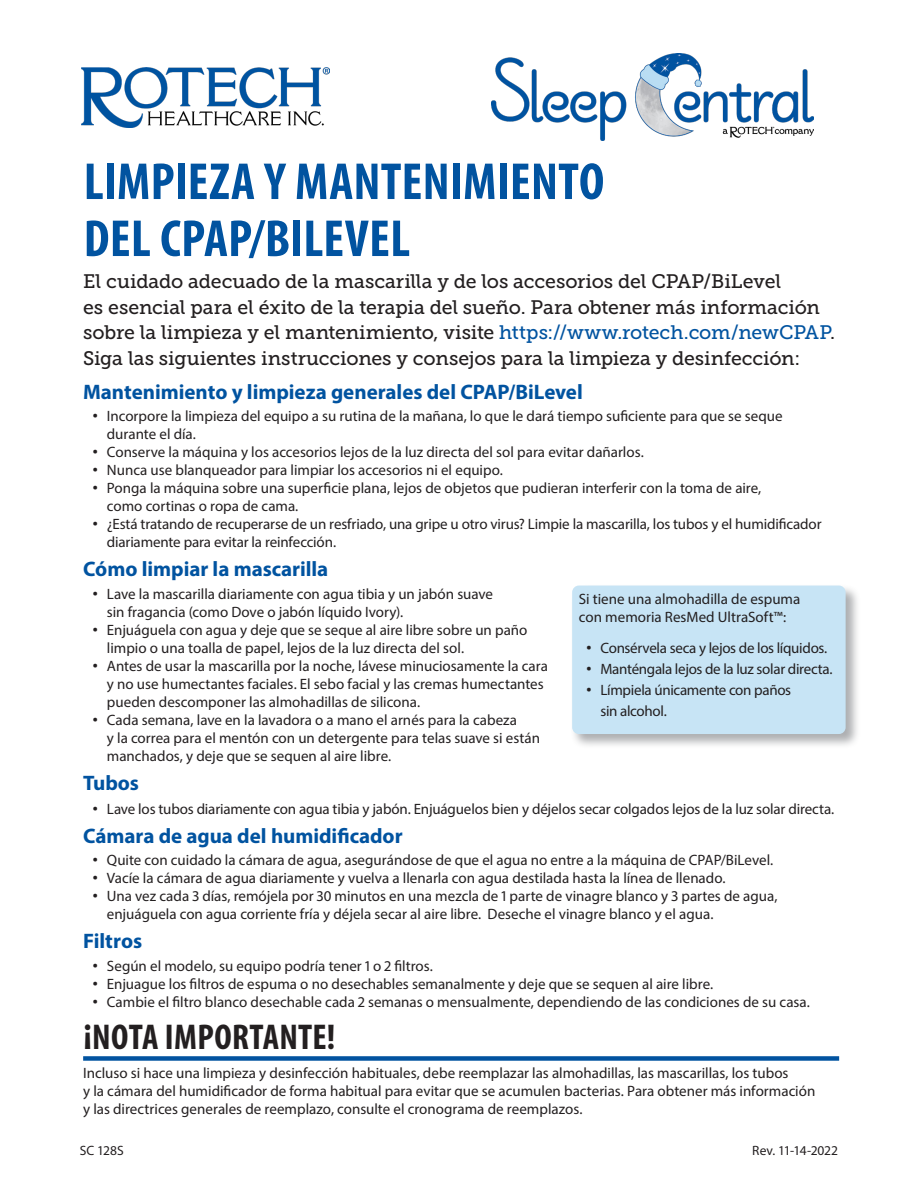
<style>
.page{position:relative;width:918px;height:1188px;background:#fff}
.page>*{position:absolute;margin:0;border:0;box-sizing:border-box;transform-origin:0 0}
.t1{font:700 condensed 52.5px/57px "Myriad Pro";letter-spacing:.005em;color:#0153a0}
.Learn_More{font:700 condensed 36px "Myriad Pro";letter-spacing:.01em;color:#231f20}
.Subhead{font:700 21px "Myriad Pro";letter-spacing:-.005em;color:#0153a0}
.Intro_Text{font:19.5px/25.5px "Museo Slab 500";letter-spacing:-.005em;color:#231f20}
.Body_Text{font:15px/18px "Myriad Pro";color:#231f20}
.Body_Text-2{font:15px/21px "Myriad Pro";letter-spacing:-.02em;color:#231f20}
.Footnote{font:13.5px "Myriad Pro";color:#231f20}
.s1{color:#0153a0}
.s2{font-family:"Roboto";font-weight:900}
</style>
<div class="page">
<div style="left:83px;top:1056px;width:756px;height:5px;background:#0153a0"></div>
<img style="left:491px;top:54px;width:323px;height:86px">
<img style="left:81px;top:67px;width:248px;height:60px">
<div style="left:571px;top:584px;width:290px;height:165px;background:#939598;opacity:.75"></div>
<div style="left:572px;top:586px;width:274px;height:148px;background:#c7e4f5;border-radius:7px"></div>
<p class="t1" style="left:84px;top:152px;width:522px">LIMPIEZA Y MANTENIMIENTO<br>DEL CPAP/BILEVEL</p>
<p class="Intro_Text" style="left:83px;top:269px;width:754px">El cuidado adecuado de la mascarilla y de los accesorios del CPAP/BiLevel<br>es esencial para el éxito de la terapia del sueño. Para obtener más información sobre la limpieza y el mantenimiento, visite <span class="s1">https://www.rotech.com/newCPAP</span>.<br>Siga las siguientes instrucciones y consejos para la limpieza y desinfección:</p>
<p class="Subhead" style="left:83px;top:378px;width:501px">Mantenimiento y limpieza generales del CPAP/BiLevel</p>
<p class="Body_Text" style="left:107px;top:407px;width:677px;text-indent:-14px"><span class="s2">•</span> Incorpore la limpieza del equipo a su rutina de la mañana, lo que le dará tiempo suficiente para que se seque durante el día.</p>
<p class="Body_Text" style="left:93px;top:443px;width:553px"><span class="s2">•</span> Conserve la máquina y los accesorios lejos de la luz directa del sol para evitar dañarlos.</p>
<p class="Body_Text" style="left:93px;top:461px;width:412px"><span class="s2">•</span> Nunca use blanqueador para limpiar los accesorios ni el equipo.</p>
<p class="Body_Text" style="left:107px;top:479px;width:656px;text-indent:-14px"><span class="s2">•</span> Ponga la máquina sobre una superficie plana, lejos de objetos que pudieran interferir con la toma de aire, como cortinas o ropa de cama.</p>
<p class="Body_Text" style="left:107px;top:515px;width:716px;text-indent:-14px"><span class="s2">•</span> ¿Está tratando de recuperarse de un resfriado, una gripe u otro virus? Limpie la mascarilla, los tubos y el humidificador diariamente para evitar la reinfección.</p>
<p class="Subhead" style="left:83px;top:555px;width:247px">Cómo limpiar la mascarilla</p>
<p class="Body_Text" style="left:107px;top:584px;width:388px;text-indent:-14px"><span class="s2">•</span> Lave la mascarilla diariamente con agua tibia y un jabón suave sin fragancia (como Dove o jabón líquido Ivory).</p>
<p class="Body_Text" style="left:107px;top:620px;width:422px;text-indent:-14px"><span class="s2">•</span> Enjuáguela con agua y deje que se seque al aire libre sobre un paño limpio o una toalla de papel, lejos de la luz directa del sol.</p>
<p class="Body_Text" style="left:107px;top:656px;width:443px;text-indent:-14px"><span class="s2">•</span> Antes de usar la mascarilla por la noche, lávese minuciosamente la cara y no use humectantes faciales. El sebo facial y las cremas humectantes pueden descomponer las almohadillas de silicona.</p>
<p class="Body_Text" style="left:107px;top:710px;width:435px;text-indent:-14px"><span class="s2">•</span> Cada semana, lave en la lavadora o a mano el arnés para la cabeza<br>y la correa para el mentón con un detergente para telas suave si están manchados, y deje que se sequen al aire libre.</p>
<p class="Subhead" style="left:83px;top:769px;width:57px">Tubos</p>
<p class="Body_Text" style="left:93px;top:799px;width:743px"><span class="s2">•</span> Lave los tubos diariamente con agua tibia y jabón. Enjuáguelos bien y déjelos secar colgados lejos de la luz solar directa.</p>
<p class="Subhead" style="left:83px;top:822px;width:321px">Cámara de agua del humidificador</p>
<p class="Body_Text" style="left:93px;top:851px;width:682px"><span class="s2">•</span> Quite con cuidado la cámara de agua, asegurándose de que el agua no entre a la máquina de CPAP/BiLevel.</p>
<p class="Body_Text" style="left:93px;top:869px;width:634px"><span class="s2">•</span> Vacíe la cámara de agua diariamente y vuelva a llenarla con agua destilada hasta la línea de llenado.</p>
<p class="Body_Text" style="left:107px;top:887px;width:672px;text-indent:-14px"><span class="s2">•</span> Una vez cada 3 días, remójela por 30 minutos en una mezcla de 1 parte de vinagre blanco y 3 partes de agua, enjuáguela con agua corriente fría y déjela secar al aire libre. Deseche el vinagre blanco y el agua.</p>
<p class="Subhead" style="left:83px;top:928px;width:61px">Filtros</p>
<p class="Body_Text" style="left:93px;top:956px;width:342px"><span class="s2">•</span> Según el modelo, su equipo podría tener 1 o 2 filtros.</p>
<p class="Body_Text" style="left:93px;top:974px;width:622px"><span class="s2">•</span> Enjuague los filtros de espuma o no desechables semanalmente y deje que se sequen al aire libre.</p>
<p class="Body_Text" style="left:93px;top:992px;width:719px"><span class="s2">•</span> Cambie el filtro blanco desechable cada 2 semanas o mensualmente, dependiendo de las condiciones de su casa.</p>
<p class="Learn_More" style="left:84px;top:1015px;width:253px">¡NOTA IMPORTANTE!</p>
<p class="Body_Text" style="left:83px;top:1064px;width:734px">Incluso si hace una limpieza y desinfección habituales, debe reemplazar las almohadillas, las mascarillas, los tubos<br>y la cámara del humidificador de forma habitual para evitar que se acumulen bacterias. Para obtener más información y las directrices generales de reemplazo, consulte el cronograma de reemplazos.</p>
<p class="Body_Text" style="left:579px;top:589px;width:223px">Si tiene una almohadilla de espuma con memoria ResMed UltraSoft™:</p>
<p class="Body_Text-2" style="left:586px;top:638px;width:243px"><span class="s2">•</span> Consérvela seca y lejos de los líquidos.</p>
<p class="Body_Text-2" style="left:586px;top:659px;width:248px"><span class="s2">•</span> Manténgala lejos de la luz solar directa.</p>
<p class="Body_Text-2" style="left:601px;top:680px;width:192px;text-indent:-14px"><span class="s2">•</span> Límpiela únicamente con paños sin alcohol.</p>
<p class="Footnote" style="left:80px;top:1142px;width:45px">SC 128S</p>
<p class="Footnote" style="left:752px;top:1142px;width:87px">Rev. 11-14-2022</p>
</div>
